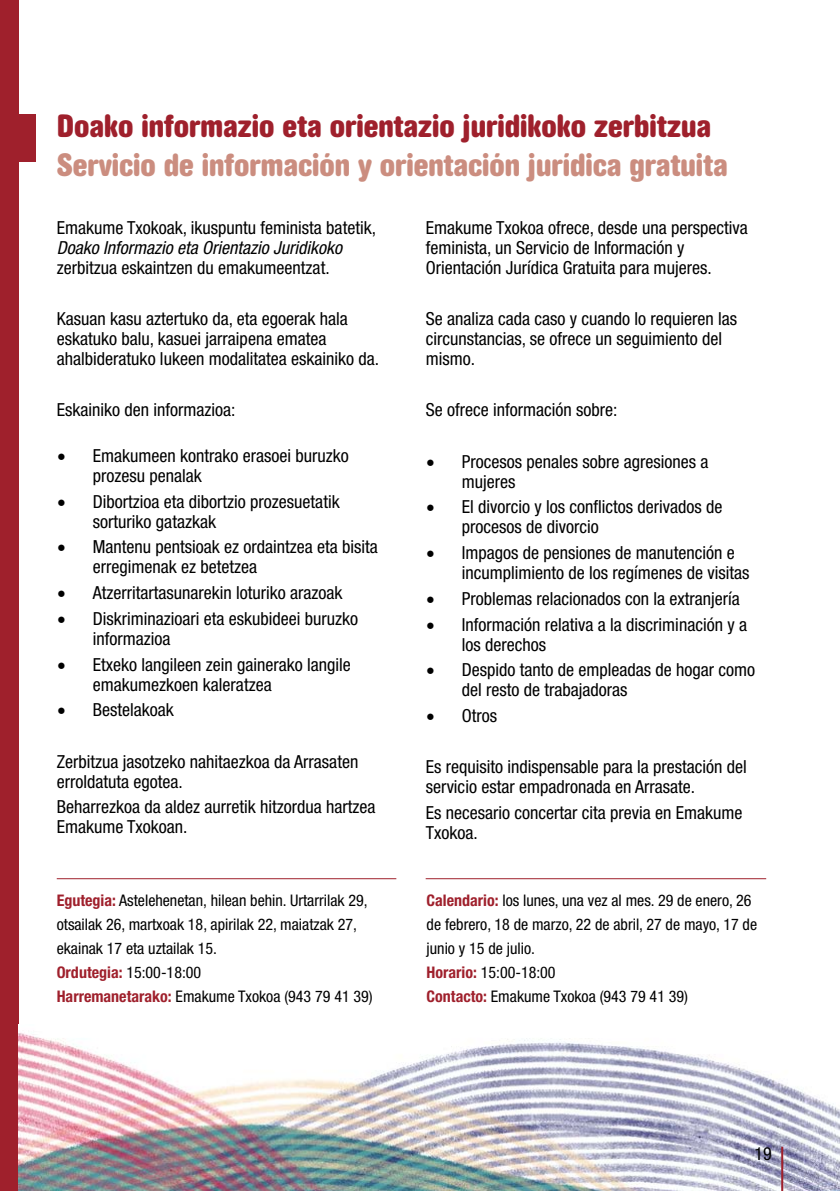
<style>
.page{position:relative;width:840px;height:1191px;background:#fff}
.page>*{position:absolute;margin:0;border:0;box-sizing:border-box;transform-origin:0 0}
.t1{font:700 condensed 32px "AG Book Rounded";color:#cb8d7f}
.t2{font:700 condensed 32px "AG Book Rounded";color:#9f202c}
.t3{font:condensed 18px/20px "Helvetica Neue LT Pro";color:#000}
.t4{font:italic condensed 18px "Helvetica Neue LT Pro";color:#000}
.t5{font:condensed 16px/24px "Helvetica Neue LT Pro";color:#000}
.s1{font-family:"Minion Pro";font-stretch:normal;font-size:24px}
.s2{font-weight:700;color:#9f202c}
</style>
<div class="page">
<div style="left:0;top:0;width:18px;height:1191px;background:#9f202c"></div>
<div style="left:14px;top:115px;width:21px;height:47px;background:#9f202c"></div>
<hr style="left:57px;top:878px;width:339px;height:1px;background:#9f202c">
<hr style="left:425px;top:878px;width:340px;height:1px;background:#9f202c">
<img style="left:19px;top:1032px;width:820px;height:159px">
<hr style="left:780px;top:1146px;width:2px;height:45px;background:#9f202c">
<h1 class="t2" style="left:57px;top:108px;width:655px">Doako informazio eta orientazio juridikoko zerbitzua</h1>
<h1 class="t1" style="left:57px;top:146px;width:672px">Servicio de información y orientación jurídica gratuita</h1>
<p class="t3" style="left:57px;top:217px;width:320px">Emakume Txokoak, ikuspuntu feminista batetik,</p>
<p class="t4" style="left:57px;top:237px;width:287px">Doako Informazio eta Orientazio Juridikoko</p>
<p class="t3" style="left:57px;top:257px;width:274px">zerbitzua eskaintzen du emakumeentzat.</p>
<p class="t3" style="left:57px;top:308px;width:324px">Kasuan kasu aztertuko da, eta egoerak hala eskatuko balu, kasuei jarraipena ematea ahalbideratuko lukeen modalitatea eskainiko da.</p>
<p class="t3" style="left:57px;top:400px;width:180px">Eskainiko den informazioa:</p>
<p class="t3" style="left:93px;top:445px;width:257px;text-indent:-36px"><span class="s1">•</span> Emakumeen kontrako erasoei buruzko prozesu penalak</p>
<p class="t3" style="left:93px;top:491px;width:248px;text-indent:-36px"><span class="s1">•</span> Dibortzioa eta dibortzio prozesuetatik sorturiko gatazkak</p>
<p class="t3" style="left:93px;top:537px;width:286px;text-indent:-36px"><span class="s1">•</span> Mantenu pentsioak ez ordaintzea eta bisita erregimenak ez betetzea</p>
<p class="t3" style="left:57px;top:582px;width:287px"><span class="s1">•</span> Atzerritartasunarekin loturiko arazoak</p>
<p class="t3" style="left:93px;top:608px;width:267px;text-indent:-36px"><span class="s1">•</span> Diskriminazioari eta eskubideei buruzko informazioa</p>
<p class="t3" style="left:93px;top:654px;width:259px;text-indent:-36px"><span class="s1">•</span> Etxeko langileen zein gainerako langile emakumezkoen kaleratzea</p>
<p class="t3" style="left:57px;top:699px;width:118px"><span class="s1">•</span> Bestelakoak</p>
<p class="t3" style="left:57px;top:751px;width:303px">Zerbitzua jasotzeko nahitaezkoa da Arrasaten erroldatuta egotea.</p>
<p class="t3" style="left:57px;top:796px;width:320px">Beharrezkoa da aldez aurretik hitzordua hartzea<br>Emakume Txokoan.</p>
<p class="t3" style="left:425px;top:217px;width:323px">Emakume Txokoa ofrece, desde una perspectiva feminista, un Servicio de Información y<br>Orientación Jurídica Gratuita para mujeres.</p>
<p class="t3" style="left:425px;top:308px;width:313px">Se analiza cada caso y cuando lo requieren las circunstancias, se ofrece un seguimiento del mismo.</p>
<p class="t3" style="left:425px;top:400px;width:193px">Se ofrece información sobre:</p>
<p class="t3" style="left:461px;top:451px;width:248px;text-indent:-36px"><span class="s1">•</span> Procesos penales sobre agresiones a mujeres</p>
<p class="t3" style="left:461px;top:497px;width:262px;text-indent:-36px"><span class="s1">•</span> El divorcio y los conflictos derivados de procesos de divorcio</p>
<p class="t3" style="left:461px;top:542px;width:289px;text-indent:-36px"><span class="s1">•</span> Impagos de pensiones de manutención e incumplimiento de los regímenes de visitas</p>
<p class="t3" style="left:425px;top:588px;width:315px"><span class="s1">•</span> Problemas relacionados con la extranjería</p>
<p class="t3" style="left:461px;top:614px;width:286px;text-indent:-36px"><span class="s1">•</span> Información relativa a la discriminación y a los derechos</p>
<p class="t3" style="left:461px;top:659px;width:295px;text-indent:-36px"><span class="s1">•</span> Despido tanto de empleadas de hogar como del resto de trabajadoras</p>
<p class="t3" style="left:425px;top:705px;width:73px"><span class="s1">•</span> Otros</p>
<p class="t3" style="left:425px;top:756px;width:322px">Es requisito indispensable para la prestación del servicio estar empadronada en Arrasate.</p>
<p class="t3" style="left:425px;top:802px;width:318px">Es necesario concertar cita previa en Emakume<br>Txokoa.</p>
<p class="t5" style="left:57px;top:888px;width:317px"><span class="s2">Egutegia:</span> Astelehenetan, hilean behin. Urtarrilak 29, otsailak 26, martxoak 18, apirilak 22, maiatzak 27, ekainak 17 eta uztailak 15.<br><span class="s2">Ordutegia:</span> 15:00-18:00<br><span class="s2">Harremanetarako:</span> Emakume Txokoa (943 79 41 39)</p>
<p class="t5" style="left:426px;top:888px;width:332px"><span class="s2">Calendario:</span> los lunes, una vez al mes. 29 de enero, 26 de febrero, 18 de marzo, 22 de abril, 27 de mayo, 17 de junio y 15 de julio.<br><span class="s2">Horario:</span> 15:00-18:00<br><span class="s2">Contacto:</span> Emakume Txokoa (943 79 41 39)</p>
<p class="t3" style="left:754px;top:1143px;width:19px">19</p>
</div>
